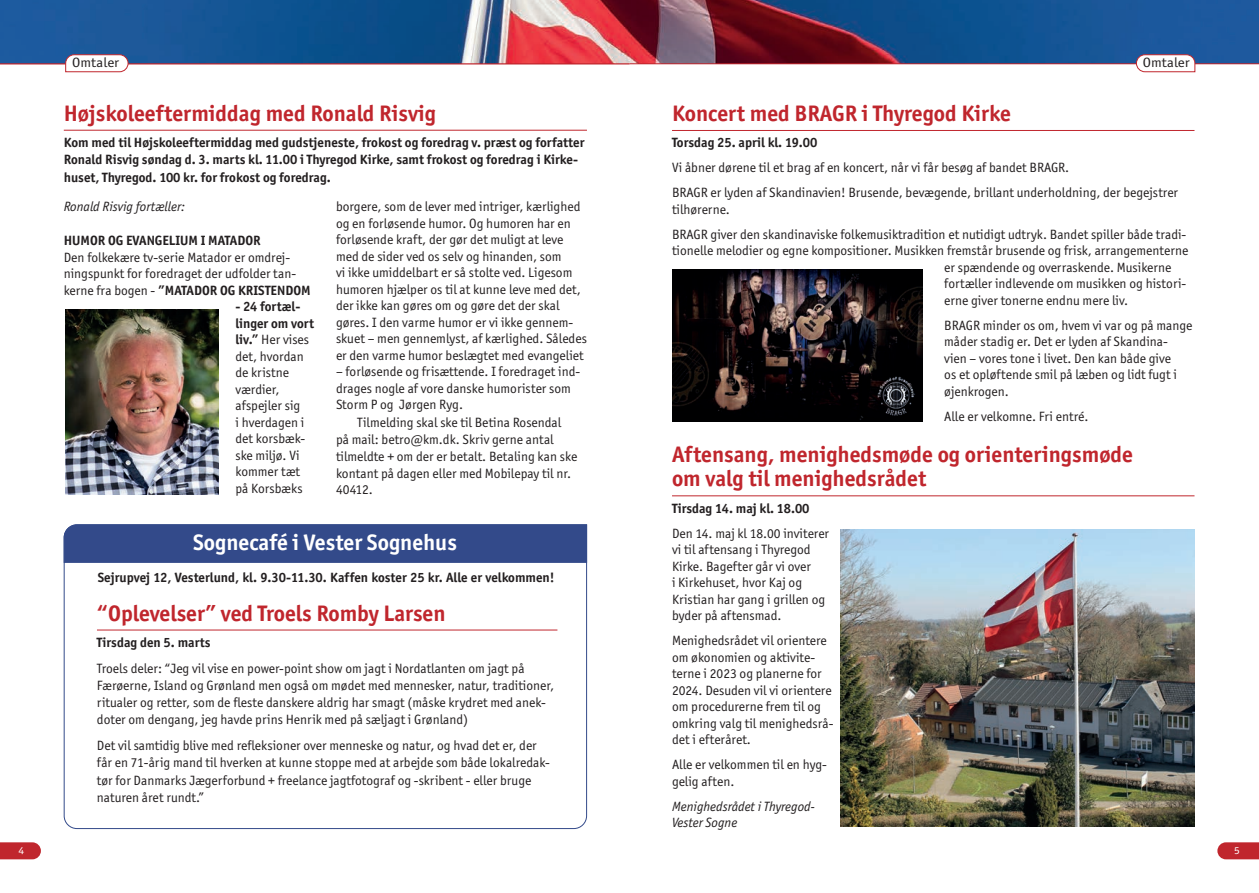
<style>
.page{position:relative;width:1259px;height:893px;background:#fff}
.page>*{position:absolute;margin:0;border:0;box-sizing:border-box;transform-origin:0 0}
.t1{font:700 22.5px/24px "Officina Sans ITC Std";color:#c0262d}
.t2{font:700 22.5px "Officina Sans ITC Std";color:#fff}
.t3{font:13.5px/16.5px "Officina Sans ITC Std";color:#231f20}
.t4{font:700 13.5px/17.2px "Officina Sans ITC Std";color:#231f20}
.t5{font:italic 13.5px/16.5px "Officina Sans ITC Std";color:#231f20}
.t6{font:13.5px "Officina Sans ITC Std";color:#231f20;scale:1.1 1}
.t7{font:10.5px "Officina Sans ITC Std";color:#fff;scale:1.1 1}
.s1{font-weight:700}
</style>
<div class="page">
<img style="left:0;top:0;width:1259px;height:63px">
<svg style="left:63px;top:563px;width:524px;height:266px"></svg>
<div style="left:63px;top:524px;width:524px;height:39px;background:#334a8a"></div>
<hr style="left:97px;top:630px;width:460px;height:1px;background:#c0262d">
<hr style="left:64px;top:130px;width:523px;height:1px;background:#c0262d">
<hr style="left:672px;top:495px;width:522px;height:1px;background:#c0262d">
<img style="left:840px;top:529px;width:354px;height:297px">
<hr style="left:672px;top:130px;width:522px;height:1px;background:#c0262d">
<img style="left:672px;top:269px;width:251px;height:152px">
<img style="left:65px;top:310px;width:153px;height:185px">
<hr style="left:0;top:63px;width:629px;height:1px;background:#c0262d">
<hr style="left:629px;top:63px;width:630px;height:1px;background:#c0262d">
<svg style="left:0;top:842px;width:41px;height:17px"></svg>
<svg style="left:1217px;top:842px;width:42px;height:17px"></svg>
<svg style="left:65px;top:54px;width:64px;height:19px"></svg>
<svg style="left:1135px;top:54px;width:60px;height:19px"></svg>
<p class="t6" style="left:72px;top:55px;width:44px">Omtaler</p>
<p class="t6" style="left:1142px;top:55px;width:44px">Omtaler</p>
<h1 class="t1" style="left:64px;top:101px;width:374px">Højskoleeftermiddag med Ronald Risvig</h1>
<p class="t4" style="left:64px;top:134px;width:522px">Kom med til Højskoleeftermiddag med gudstjeneste, frokost og foredrag v. præst og forfatter<br>Ronald Risvig søndag d. 3. marts kl. 11.00 i Thyregod Kirke, samt frokost og foredrag i Kirke&shy;huset, Thyregod. 100 kr. for frokost og foredrag.</p>
<p class="t5" style="left:64px;top:200px;width:123px">Ronald Risvig fortæller:</p>
<p class="t4" style="left:64px;top:232px;width:198px">HUMOR OG EVANGELIUM I MATADOR</p>
<p class="t3" style="left:64px;top:249px;width:248px">Den folkekære tv-serie Matador er omdrej&shy;ningspunkt for foredraget der udfolder tan&shy;kerne fra bogen - <span class="s1">”MATADOR OG KRISTENDOM</span></p>
<p class="t3" style="left:235px;top:298px;width:80px"><span class="s1">- 24 fortæl&shy;linger om vort liv.”</span> Her vises det, hvordan de kristne værdier, afspejler sig<br>i hverdagen i det korsbæk&shy;ske miljø. Vi kommer tæt på Korsbæks</p>
<p class="t3" style="left:336px;top:198px;width:252px">borgere, som de lever med intriger, kærlighed og en forløsende humor. Og humoren har en forløsende kraft, der gør det muligt at leve med de sider ved os selv og hinanden, som<br>vi ikke umiddelbart er så stolte ved. Ligesom humoren hjælper os til at kunne leve med det, der ikke kan gøres om og gøre det der skal gøres. I den varme humor er vi ikke gennem&shy;skuet – men gennemlyst, af kærlighed. Således er den varme humor beslægtet med evangeliet</p>
<p class="t3" style="left:336px;top:363px;width:246px">– forløsende og frisættende. I foredraget ind&shy;drages nogle af vore danske humorister som<br>Storm P og Jørgen Ryg.</p>
<p class="t3" style="left:336px;top:413px;width:243px;text-indent:21px">Tilmelding skal ske til Betina Rosendal på mail: betro@km.dk. Skriv gerne antal tilmeldte + om der er betalt. Betaling kan ske kontant på dagen eller med Mobilepay til nr.<br>40412.</p>
<h1 class="t2" style="left:193px;top:529px;width:265px">Sognecafé i Vester Sognehus</h1>
<p class="t4" style="left:98px;top:568px;width:458px">Sejrupvej 12, Vesterlund, kl. 9.30-11.30. Kaffen koster 25 kr. Alle er velkommen!</p>
<h1 class="t1" style="left:97px;top:601px;width:350px">“Oplevelser” ved Troels Romby Larsen</h1>
<p class="t4" style="left:97px;top:634px;width:115px">Tirsdag den 5. marts</p>
<p class="t3" style="left:97px;top:659px;width:459px;line-height:17.2px">Troels deler: “Jeg vil vise en power-point show om jagt i Nordatlanten om jagt på Færøerne, Island og Grønland men også om mødet med mennesker, natur, traditioner, ritualer og retter, som de fleste danskere aldrig har smagt (måske krydret med anek&shy;doter om dengang, jeg havde prins Henrik med på sæljagt i Grønland)</p>
<p class="t3" style="left:97px;top:737px;width:454px;line-height:17.2px">Det vil samtidig blive med refleksioner over menneske og natur, og hvad det er, der får en 71-årig mand til hverken at kunne stoppe med at arbejde som både lokalredak&shy;tør for Danmarks Jægerforbund + freelance jagtfotograf og -skribent - eller bruge naturen året rundt.”</p>
<h1 class="t1" style="left:672px;top:101px;width:340px">Koncert med BRAGR i Thyregod Kirke</h1>
<p class="t4" style="left:672px;top:134px;width:147px">Torsdag 25. april kl. 19.00</p>
<p class="t3" style="left:672px;top:155px;width:507px;line-height:25px">Vi åbner dørene til et brag af en koncert, når vi får besøg af bandet BRAGR.<br>BRAGR er lyden af Skandinavien! Brusende, bevægende, brillant underholdning, der begejstrer</p>
<p class="t3" style="left:672px;top:197px;width:516px;line-height:25px">tilhørerne.<br>BRAGR giver den skandinaviske folkemusiktradition et nutidigt udtryk. Bandet spiller både tradi-</p>
<p class="t3" style="left:944px;top:242px;width:246px;text-indent:-272px">tionelle melodier og egne kompositioner. Musikken fremstår brusende og frisk, arrangementerne er spændende og overraskende. Musikerne fortæller indlevende om musikken og histori&shy;erne giver tonerne endnu mere liv.</p>
<p class="t3" style="left:944px;top:317px;width:250px">BRAGR minder os om, hvem vi var og på mange måder stadig er. Det er lyden af Skandina&shy;vien – vores tone i livet. Den kan både give<br>os et opløftende smil på læben og lidt fugt i øjenkrogen.</p>
<p class="t3" style="left:944px;top:408px;width:146px">Alle er velkomne. Fri entré.</p>
<h1 class="t1" style="left:672px;top:443px;width:462px">Aftensang, menighedsmøde og orienteringsmøde om valg til menighedsrådet</h1>
<p class="t4" style="left:672px;top:499px;width:139px">Tirsdag 14. maj kl. 18.00</p>
<p class="t3" style="left:672px;top:525px;width:159px">Den 14. maj kl 18.00 inviterer vi til aftensang i Thyregod<br>Kirke. Bagefter går vi over<br>i Kirkehuset, hvor Kaj og<br>Kristian har gang i grillen og byder på aftensmad.</p>
<p class="t3" style="left:672px;top:632px;width:163px">Menighedsrådet vil orientere om økonomien og aktivite&shy;terne i 2023 og planerne for<br>2024. Desuden vil vi orientere om procedurerne frem til og omkring valg til menighedsrå&shy;det i efteråret.</p>
<p class="t3" style="left:672px;top:756px;width:156px">Alle er velkommen til en hyg&shy;gelig aften.</p>
<p class="t5" style="left:672px;top:799px;width:144px">Menighedsrådet i Thyregod-<br>Vester Sogne</p>
<p class="t7" style="left:18px;top:845px;width:7px">4</p>
<p class="t7" style="left:1234px;top:844px;width:7px">5</p>
</div>
